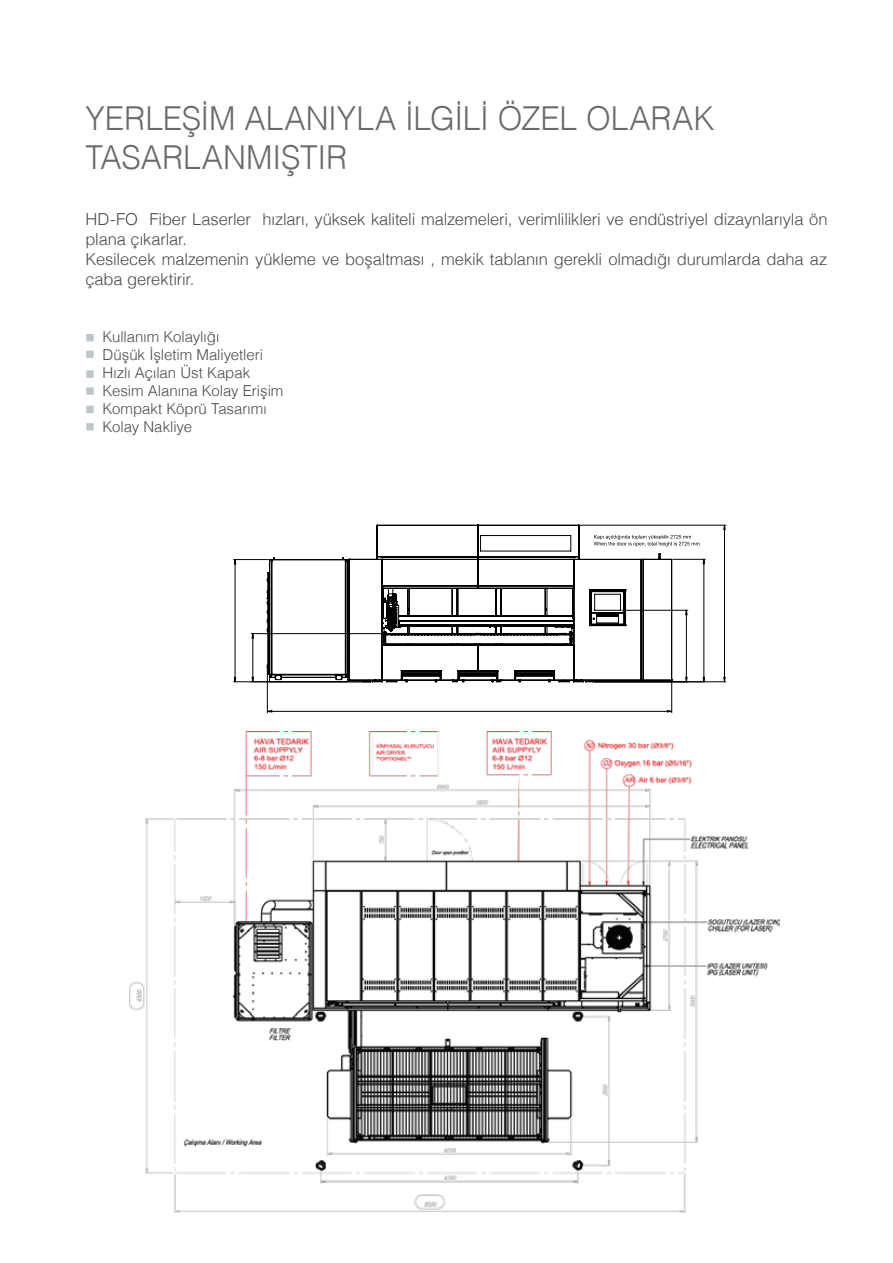
<style>
.page{position:relative;width:893px;height:1263px;background:#fff}
.page>*{position:absolute;margin:0;border:0;box-sizing:border-box;transform-origin:0 0}
.t1{font:300 33px/39.6px "Helvetica";letter-spacing:-.005em;color:#6a6a69;scale:.96 1}
.t2{font:300 16.5px/19.8px "Helvetica";letter-spacing:-.01em;color:#4a4a49}
.t3{font:300 15px/18px "Helvetica";letter-spacing:-.005em;color:#4a4a49}
</style>
<div class="page">
<div style="left:86px;top:334px;width:8px;height:7px;background:#bfc5c8"></div>
<div style="left:86px;top:351px;width:8px;height:7px;background:#bfc5c8"></div>
<div style="left:86px;top:370px;width:8px;height:8px;background:#bfc5c8"></div>
<div style="left:86px;top:406px;width:8px;height:7px;background:#bfc5c8"></div>
<div style="left:86px;top:387px;width:8px;height:8px;background:#bfc5c8"></div>
<div style="left:86px;top:423px;width:8px;height:8px;background:#bfc5c8"></div>
<svg style="left:672px;top:535px;width:27px;height:11px"></svg>
<hr style="left:234px;top:681px;width:137px;height:1px;background:#000">
<hr style="left:234px;top:559px;width:34px;height:1px;background:#000">
<hr style="left:594px;top:681px;width:132px;height:1px;background:#000">
<hr style="left:580px;top:525px;width:146px;height:1px;background:#000">
<hr style="left:704px;top:559px;width:1px;height:123px;background:#000">
<hr style="left:251px;top:633px;width:140px;height:1px;background:#000">
<hr style="left:267px;top:670px;width:1px;height:43px;background:#000">
<hr style="left:671px;top:681px;width:1px;height:32px;background:#000">
<svg style="left:234px;top:560px;width:2px;height:121px"></svg>
<svg style="left:723px;top:525px;width:2px;height:157px"></svg>
<svg style="left:252px;top:559px;width:452px;height:123px"></svg>
<svg style="left:268px;top:710px;width:404px;height:2px"></svg>
<svg style="left:267px;top:524px;width:405px;height:158px"></svg>
<svg style="left:266px;top:667px;width:7px;height:8px"></svg>
<img style="left:130px;top:731px;width:650px;height:481px">
<h1 class="t1" style="left:85px;top:96px;width:657px">YERLEŞİM ALANIYLA İLGİLİ ÖZEL OLARAK<br>TASARLANMIŞTIR</h1>
<p class="t2" style="left:85px;top:208px;width:744px">HD-FO Fiber Laserler hızları, yüksek kaliteli malzemeleri, verimlilikleri ve endüstriyel dizaynlarıyla ön plana çıkarlar.<br>Kesilecek malzemenin yükleme ve boşaltması , mekik tablanın gerekli olmadığı durumlarda daha az çaba gerektirir.</p>
<p class="t3" style="left:102px;top:327px;width:182px">Kullanım Kolaylığı<br>Düşük İşletim Maliyetleri<br>Hızlı Açılan Üst Kapak<br>Kesim Alanına Kolay Erişim<br>Kompakt Köprü Tasarımı<br>Kolay Nakliye</p>
</div>
